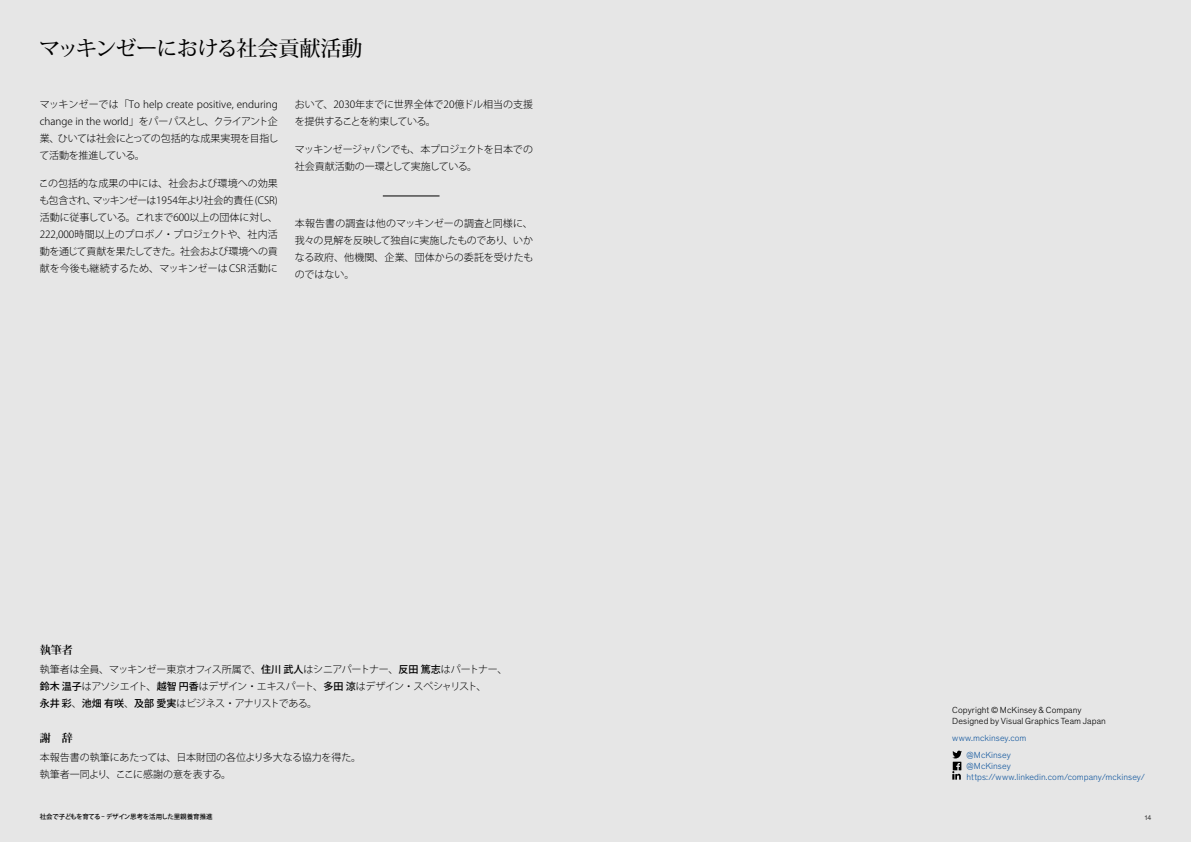
<style>
.page{position:relative;width:1191px;height:842px;background:#e6e6e6}
.page>*{position:absolute;margin:0;border:0;box-sizing:border-box;transform-origin:0 0}
.t1{font:500 21px "Koz Min Pr 6 N";letter-spacing:-.02em;color:#000}
.t2{font:700 11px "Koz Min Pr 6 N";color:#000}
.t3{font:300 10px/17px "Koz Go Pr 6 N";letter-spacing:-.02em;color:#000;text-align:justify}
.t4{font:300 10px/17px "Koz Go Pr 6 N";letter-spacing:-.04em;color:#000}
.t5{font:300 10px/17px "Koz Go Pr 6 N";color:#000}
.t6{font:300 9px/16.7px "Mc Kinsey Sans";letter-spacing:.01em;color:#15599f;text-align:center}
.t7{font:300 9px/11px "Mc Kinsey Sans";letter-spacing:.01em;color:#000}
.t8{font:300 7px "Mc Kinsey Sans";color:#000}
.t9{font:500 6.5px "Koz Go Pr 6 N";letter-spacing:-.04em;color:#000}
.s1{font-weight:500}
</style>
<div class="page">
<svg style="left:952px;top:751px;width:10px;height:29px"></svg>
<hr style="left:383px;top:196px;width:56px;height:1px;background:#000">
<h1 class="t1" style="left:39px;top:36px;width:325px">マッキンゼーにおける社会貢献活動</h1>
<p class="t3" style="left:39px;top:96px;width:240px">マッキンゼーでは「To help create positive, enduring change in the world」をパーパスとし、クライアント企業、ひいては社会にとっての包括的な成果実現を目指して活動を推進している。</p>
<p class="t3" style="left:39px;top:175px;width:240px">この包括的な成果の中には、社会および環境への効果も包含され、マッキンゼーは1954年より社会的責任 (CSR)活動に従事している。これまで600以上の団体に対し、222,000時間以上のプロボノ・プロジェクトや、社内活動を通じて貢献を果たしてきた。社会および環境への貢献を今後も継続するため、マッキンゼーは CSR 活動に</p>
<p class="t5" style="left:295px;top:96px;width:240px">おいて、2030年までに世界全体で20億ドル相当の支援を提供することを約束している。</p>
<p class="t3" style="left:295px;top:141px;width:240px">マッキンゼージャパンでも、本プロジェクトを日本での社会貢献活動の一環として実施している。</p>
<p class="t3" style="left:295px;top:215px;width:240px">本報告書の調査は他のマッキンゼーの調査と同様に、我々の見解を反映して独自に実施したものであり、いかなる政府、他機関、企業、団体からの委託を受けたものではない。</p>
<p class="t2" style="left:40px;top:643px;width:34px">執筆者</p>
<p class="t4" style="left:40px;top:661px;width:469px">執筆者は全員、マッキンゼー東京オフィス所属で、<span class="s1">住川 武人</span>はシニアパートナー、<span class="s1">反田 篤志</span>はパートナー、<span class="s1">鈴木 温子</span>はアソシエイト、<span class="s1">越智 円香</span>はデザイン・エキスパート、<span class="s1">多田 涼</span>はデザイン・スペシャリスト、<br><span class="s1">永井 彩</span>、<span class="s1">池畑 有咲</span>、<span class="s1">及部 愛実</span>はビジネス・アナリストである。</p>
<p class="t2" style="left:40px;top:732px;width:34px">謝　辞</p>
<p class="t5" style="left:40px;top:749px;width:323px">本報告書の執筆にあたっては、日本財団の各位より多大なる協力を得た。執筆者一同より、ここに感謝の意を表する。</p>
<p class="t7" style="left:952px;top:704px;width:155px">Copyright © McKinsey &amp; Company<br>Designed by Visual Graphics Team Japan</p>
<p class="t6" style="left:952px;top:729px;width:76px">www.mckinsey.com @McKinsey</p>
<p class="t6" style="left:966px;top:760px;width:180px;line-height:11px;text-align:left">@McKinsey https://www.linkedin.com/company/mckinsey/</p>
<p class="t9" style="left:40px;top:813px;width:175px">社会で子どもを育てる - デザイン思考を活用した里親養育推進</p>
<p class="t8" style="left:1144px;top:812px;width:8px">14</p>
</div>
